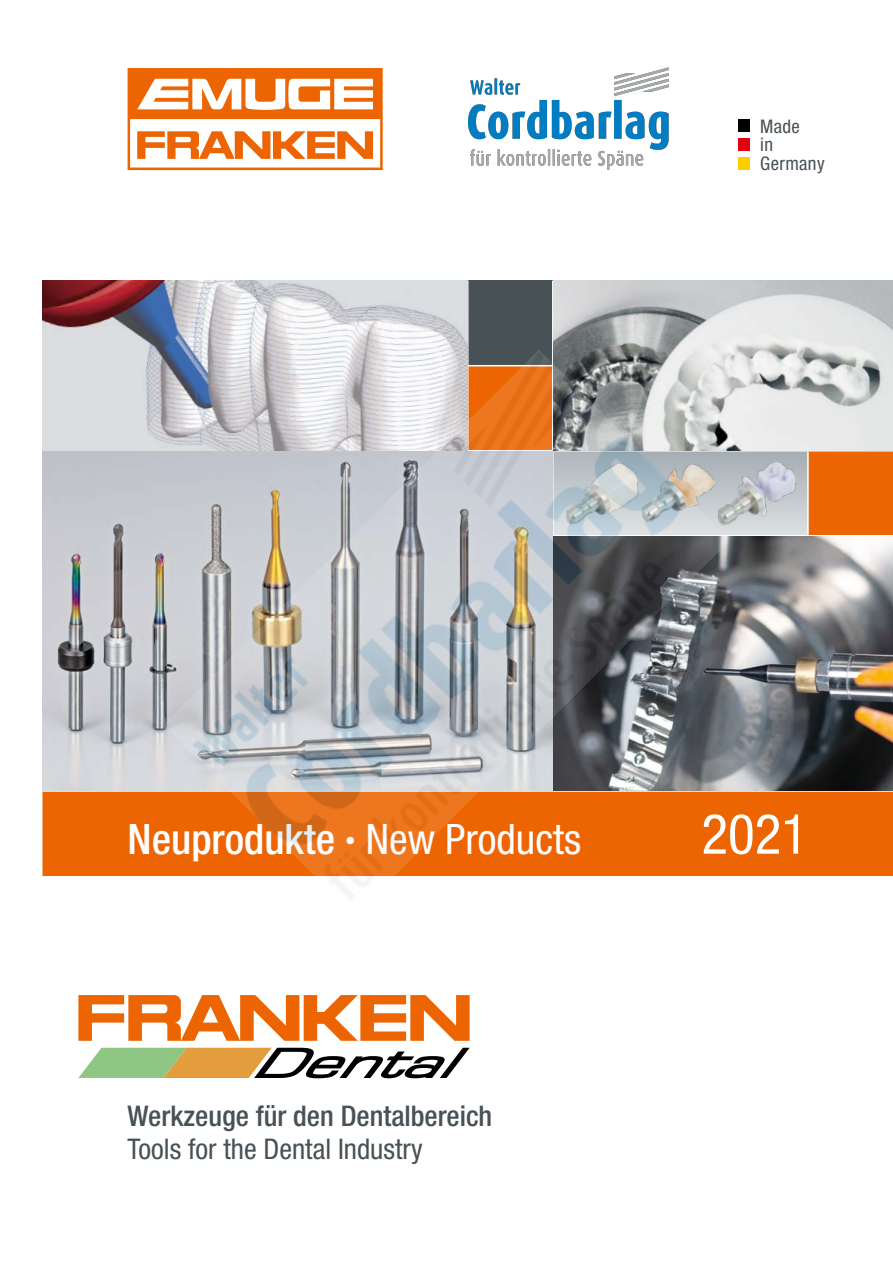
<style>
.page{position:relative;width:893px;height:1263px;background:#fff}
.page>*{position:absolute;margin:0;border:0;box-sizing:border-box;transform-origin:0 0}
.t1{font:condensed 55.5px "Helvetica Neue LT Pro";color:#fff}
.t2{font:500 condensed 42px "Helvetica Neue LT Pro";color:#fff}
.t3{font:500 condensed 28.5px/33px "Helvetica Neue LT Pro";color:#485155}
.t4{font:condensed 18.75px/18.8px "Helvetica Neue LT Pro";letter-spacing:.02em;color:#485155}
.s1{font-weight:100;font-size:21px}
.s2{font-weight:400}
</style>
<div class="page">
<div style="left:468px;top:281px;width:85px;height:85px;background:#485155"></div>
<div style="left:809px;top:451px;width:84px;height:84px;background:#ec6502"></div>
<div style="left:553px;top:451px;width:255px;height:85px;background:linear-gradient(to bottom,#a4adb2,#dce1e3)"></div>
<div style="left:43px;top:792px;width:850px;height:84px;background:#ec6502"></div>
<hr style="left:552px;top:281px;width:2px;height:84px;background:#fff">
<hr style="left:807px;top:451px;width:2px;height:84px;background:#fff">
<hr style="left:552px;top:535px;width:256px;height:1px;background:#fff">
<img style="left:43px;top:281px;width:424px;height:169px">
<img style="left:554px;top:281px;width:339px;height:169px">
<img style="left:43px;top:451px;width:122px;height:339px">
<img style="left:728px;top:460px;width:73px;height:66px">
<img style="left:728px;top:536px;width:165px;height:254px">
<svg style="left:128px;top:68px;width:255px;height:102px"></svg>
<svg style="left:78px;top:995px;width:392px;height:46px"></svg>
<svg style="left:78px;top:1048px;width:392px;height:30px"></svg>
<div style="left:738px;top:119px;width:12px;height:13px;background:#000"></div>
<div style="left:738px;top:138px;width:12px;height:13px;background:#e3000f"></div>
<div style="left:738px;top:157px;width:12px;height:13px;background:#fc0"></div>
<img style="left:468px;top:68px;width:200px;height:101px">
<img style="left:165px;top:350px;width:563px;height:549px">
<p class="t4" style="left:760px;top:116px;width:66px">Made<br>in<br>Germany</p>
<p class="t2" style="left:128px;top:814px;width:455px">Neuprodukte <span class="s1">•</span> <span class="s2">New Products</span></p>
<p class="t1" style="left:701px;top:801px;width:108px">2021</p>
<p class="t3" style="left:128px;top:1099px;width:366px">Werkzeuge für den Dentalbereich<br><span class="s2">Tools for the Dental Industry</span></p>
</div>
